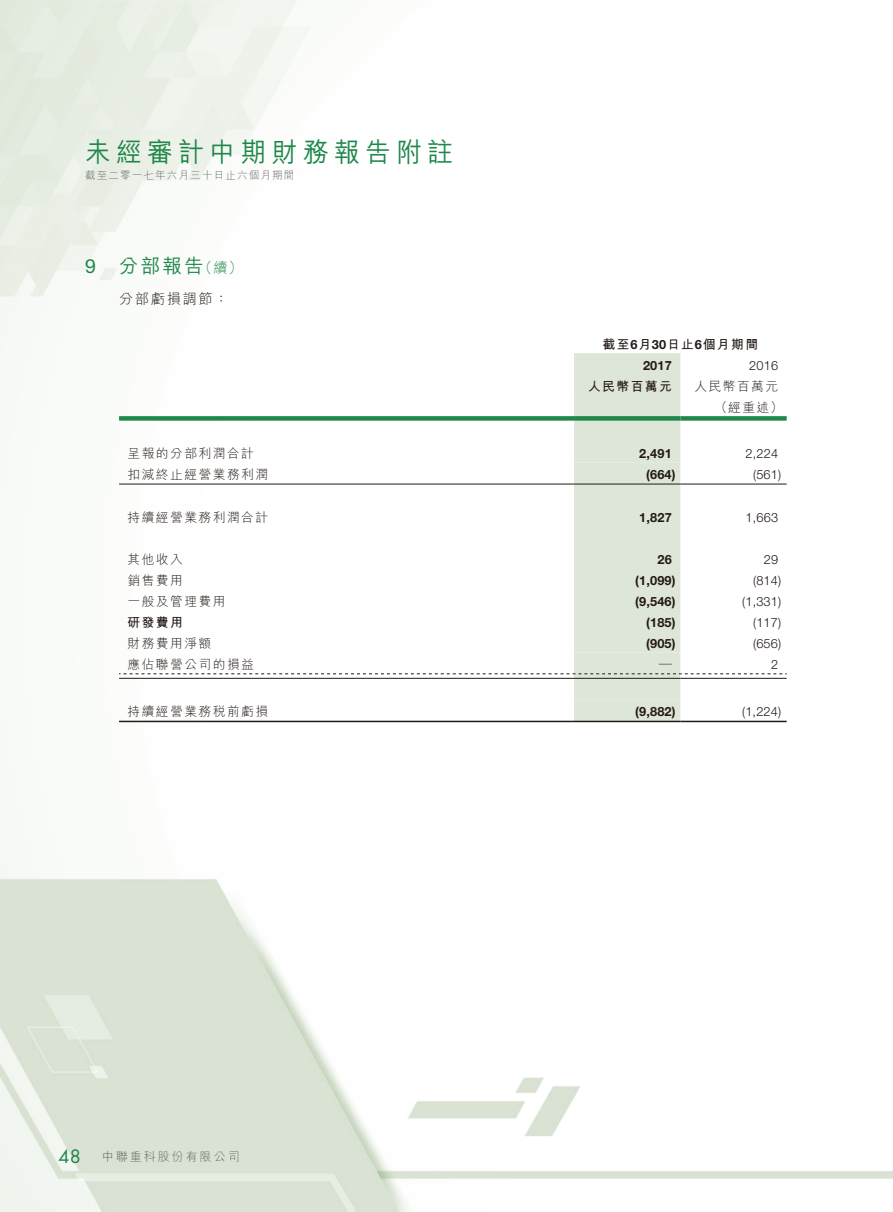
<style>
.page{position:relative;width:893px;height:1212px;background:#fff}
.page>*{position:absolute;margin:0;border:0;box-sizing:border-box;transform-origin:0 0}
.t1{font:500 27px "M Hei HK";letter-spacing:.215em;color:#1f874a;scale:.95 1}
.t2{font:500 19.5px "M Hei HK";color:#1f874a}
.t3{font:300 14.25px "M Hei HK";letter-spacing:.115em;color:#231916}
.t4{font:300 12.75px/21px "M Hei HK";letter-spacing:.115em;color:#231916}
.t5{font:700 12.75px "Helvetica Neue";letter-spacing:.015em;color:#231916}
.t6{font:300 12.75px "Helvetica Neue";letter-spacing:.015em;color:#231916}
.t7{font:700 12.75px "M Hei HK";letter-spacing:.115em;color:#231916}
.t8{font:300 12px "M Hei HK";letter-spacing:.165em;color:#666565}
.t9{font:300 10.5px "M Hei HK";letter-spacing:.115em;color:#666565}
.s1{font-family:"Helvetica Neue";font-weight:400}
.s2{font-weight:300;font-size:14.25px}
.s3{font-family:"Helvetica Neue"}
.s4{font-family:"Futura";font-weight:400;font-size:18px;color:#1f874a}
</style>
<div class="page">
<img style="left:0;top:0;width:893px;height:1212px">
<svg style="left:119px;top:353px;width:668px;height:368px"></svg>
<hr style="left:119px;top:678px;width:455px;height:1px;background:#231916">
<hr style="left:574px;top:678px;width:106px;height:1px;background:#231916">
<hr style="left:680px;top:678px;width:107px;height:1px;background:#231916">
<div style="left:119px;top:416px;width:455px;height:5px;background:#1f874a"></div>
<div style="left:574px;top:416px;width:106px;height:5px;background:#1f874a"></div>
<div style="left:680px;top:416px;width:107px;height:5px;background:#1f874a"></div>
<hr style="left:119px;top:721px;width:455px;height:1px;background:#231916">
<hr style="left:574px;top:721px;width:106px;height:1px;background:#231916">
<hr style="left:680px;top:721px;width:107px;height:1px;background:#231916">
<h1 class="t1" style="left:85px;top:133px;width:389px">未經審計中期財務報告附註</h1>
<p class="t9" style="left:85px;top:168px;width:211px">截至二零一七年六月三十日止六個月期間</p>
<h2 class="t2" style="left:85px;top:251px;width:159px"><span class="s1">9</span> 分部報告<span class="s2">（續）</span></h2>
<p class="t3" style="left:119px;top:288px;width:111px">分部虧損調節：</p>
<p class="t7" style="left:603px;top:335px;width:157px">截至<span class="s3">6</span>月<span class="s3">30</span>日止<span class="s3">6</span>個月期間</p>
<p class="t5" style="left:643px;top:357px;width:30px">2017</p>
<p class="t6" style="left:749px;top:357px;width:30px">2016</p>
<p class="t7" style="left:588px;top:377px;width:85px">人民幣百萬元</p>
<p class="t4" style="left:715px;top:375px;width:70px;text-indent:-20px">人民幣百萬元（經重述）</p>
<p class="t4" style="left:128px;top:442px;width:128px">呈報的分部利潤合計</p>
<p class="t5" style="left:639px;top:446px;width:34px">2,491</p>
<p class="t6" style="left:746px;top:446px;width:34px">2,224</p>
<p class="t4" style="left:128px;top:463px;width:142px">扣減終止經營業務利潤</p>
<p class="t5" style="left:646px;top:467px;width:31px">(664)</p>
<p class="t6" style="left:753px;top:467px;width:30px">(561)</p>
<p class="t4" style="left:128px;top:506px;width:142px">持續經營業務利潤合計</p>
<p class="t5" style="left:639px;top:509px;width:34px">1,827</p>
<p class="t6" style="left:746px;top:509px;width:34px">1,663</p>
<p class="t4" style="left:128px;top:548px;width:57px">其他收入</p>
<p class="t5" style="left:657px;top:551px;width:16px">26</p>
<p class="t6" style="left:764px;top:551px;width:16px">29</p>
<p class="t4" style="left:128px;top:569px;width:57px">銷售費用</p>
<p class="t5" style="left:635px;top:572px;width:42px">(1,099)</p>
<p class="t6" style="left:753px;top:572px;width:30px">(814)</p>
<p class="t4" style="left:128px;top:590px;width:99px">一般及管理費用</p>
<p class="t5" style="left:635px;top:593px;width:42px">(9,546)</p>
<p class="t6" style="left:742px;top:593px;width:41px">(1,331)</p>
<p class="t7" style="left:128px;top:613px;width:57px">研發費用</p>
<p class="t5" style="left:646px;top:614px;width:31px">(185)</p>
<p class="t6" style="left:753px;top:614px;width:30px">(117)</p>
<p class="t4" style="left:128px;top:632px;width:85px">財務費用淨額</p>
<p class="t5" style="left:646px;top:635px;width:31px">(905)</p>
<p class="t6" style="left:753px;top:635px;width:30px">(656)</p>
<p class="t4" style="left:128px;top:653px;width:128px">應佔聯營公司的損益</p>
<p class="t7" style="left:659px;top:655px;width:14px">—</p>
<p class="t6" style="left:771px;top:656px;width:9px">2</p>
<p class="t4" style="left:128px;top:700px;width:142px">持續經營業務稅前虧損</p>
<p class="t5" style="left:635px;top:704px;width:42px">(9,882)</p>
<p class="t6" style="left:742px;top:704px;width:41px">(1,224)</p>
<p class="t8" style="left:58px;top:1148px;width:183px"><span class="s4">48</span> 中聯重科股份有限公司</p>
</div>
